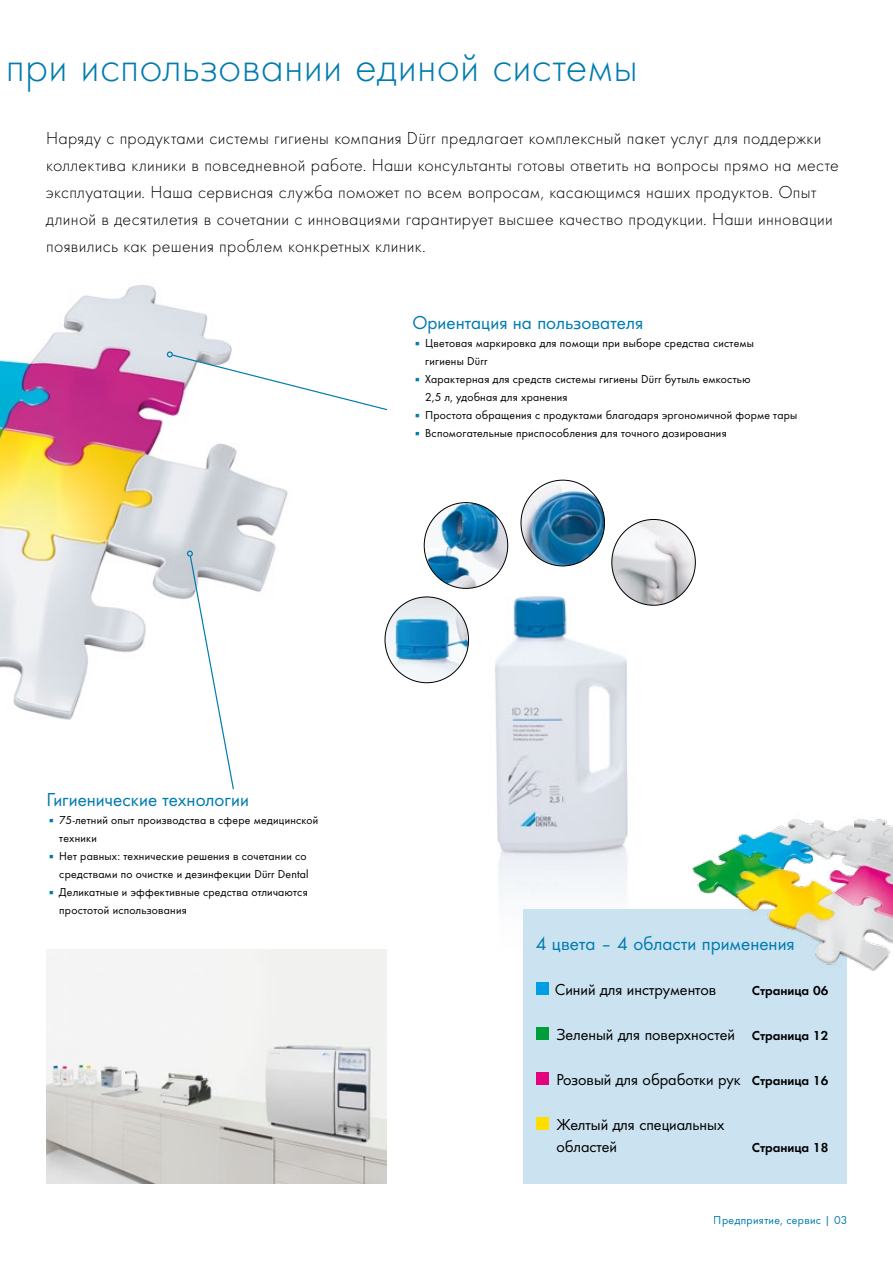
<style>
.page{position:relative;width:893px;height:1263px;background:#fff}
.page>*{position:absolute;margin:0;border:0;box-sizing:border-box;transform-origin:0 0}
.t1{font:300 45px "Futura";letter-spacing:.005em;color:#007baf}
.t2{font:19.5px "Futura Boo";color:#007baf}
.t3{font:300 18px/27px "Futura";letter-spacing:.015em;color:#000}
.t4{font:16.5px/22.5px "Futura Boo";color:#000}
.t5{font:13.5px "Futura Dem";color:#000}
.t6{font:12px/18px "Futura Boo";letter-spacing:.02em;color:#000}
.t7{font:12px "Futura Boo";letter-spacing:.03em;color:#007baf}
.s1{color:#007baf}
.s2{font-family:"Futura Dem";font-size:13.5px}
</style>
<div class="page">
<img style="left:420px;top:588px;width:230px;height:311px">
<img style="left:424px;top:503px;width:84px;height:85px">
<img style="left:385px;top:597px;width:84px;height:86px">
<img style="left:521px;top:480px;width:83px;height:86px">
<img style="left:612px;top:519px;width:83px;height:86px">
<img style="left:0;top:285px;width:288px;height:435px">
<div style="left:523px;top:909px;width:323px;height:275px;background:#cbe3f1"></div>
<img style="left:688px;top:819px;width:205px;height:153px">
<svg style="left:189px;top:555px;width:46px;height:235px"></svg>
<div style="left:187px;top:550px;width:6px;height:7px;border:1px solid #007baf;border-radius:2px"></div>
<svg style="left:167px;top:351px;width:220px;height:60px"></svg>
<img style="left:47px;top:949px;width:340px;height:234px">
<div style="left:536px;top:982px;width:13px;height:13px;background:#009ee3"></div>
<div style="left:536px;top:1027px;width:13px;height:13px;background:#009d3b"></div>
<div style="left:536px;top:1072px;width:13px;height:13px;background:#e5007d"></div>
<div style="left:536px;top:1117px;width:13px;height:13px;background:#fd0"></div>
<h1 class="t1" style="left:6px;top:37px;width:633px">при использовании единой системы</h1>
<p class="t3" style="left:46px;top:124px;width:794px">Наряду с продуктами системы гигиены компания Dürr предлагает комплексный пакет услуг для поддержки коллектива клиники в повседневной работе. Наши консультанты готовы ответить на вопросы прямо на месте эксплуатации. Наша сервисная служба поможет по всем вопросам, касающимся наших продуктов. Опыт длиной в десятилетия в сочетании с инновациями гарантирует высшее качество продукции. Наши инновации появились как решения проблем конкретных клиник.</p>
<h2 class="t2" style="left:412px;top:309px;width:232px">Ориентация на пользователя</h2>
<p class="t6" style="left:425px;top:333px;width:330px;text-indent:-13px"><span class="s1">▪</span> Цветовая маркировка для помощи при выборе средства системы гигиены Dürr</p>
<p class="t6" style="left:425px;top:369px;width:327px;text-indent:-13px"><span class="s1">▪</span> Характерная для средств системы гигиены Dürr бутыль емкостью<br>2,5 л, удобная для хранения</p>
<p class="t6" style="left:412px;top:405px;width:386px"><span class="s1">▪</span> Простота обращения с продуктами благодаря эргономичной форме тары</p>
<p class="t6" style="left:412px;top:423px;width:316px"><span class="s1">▪</span> Вспомогательные приспособления для точного дозирования</p>
<h2 class="t2" style="left:47px;top:786px;width:204px">Гигиенические технологии</h2>
<p class="t6" style="left:59px;top:810px;width:261px;text-indent:-13px"><span class="s1">▪</span> 75-летний опыт производства в сфере медицинской техники</p>
<p class="t6" style="left:47px;top:846px;width:263px;text-align:right"><span class="s1">▪</span> Нет равных: технические решения в сочетании со средствами по очистке и дезинфекции Dürr Dental</p>
<p class="t6" style="left:59px;top:882px;width:250px;text-indent:-13px"><span class="s1">▪</span> Деликатные и эффективные средства отличаются простотой использования</p>
<h2 class="t2" style="left:536px;top:930px;width:260px">4 цвета – 4 области применения</h2>
<h3 class="t4" style="left:555px;top:977px;width:163px">Синий для инструментов</h3>
<p class="t5" style="left:752px;top:980px;width:78px">Страница 06</p>
<h3 class="t4" style="left:556px;top:1022px;width:273px">Зеленый для поверхностей <span class="s2">Страница 12</span></h3>
<h3 class="t4" style="left:556px;top:1067px;width:273px">Розовый для обработки рук <span class="s2">Страница 16</span></h3>
<h3 class="t4" style="left:556px;top:1112px;width:169px">Желтый для специальных областей</h3>
<p class="t5" style="left:752px;top:1138px;width:78px">Страница 18</p>
<p class="t7" style="left:714px;top:1212px;width:135px">Предприятие, сервис | 03</p>
</div>
